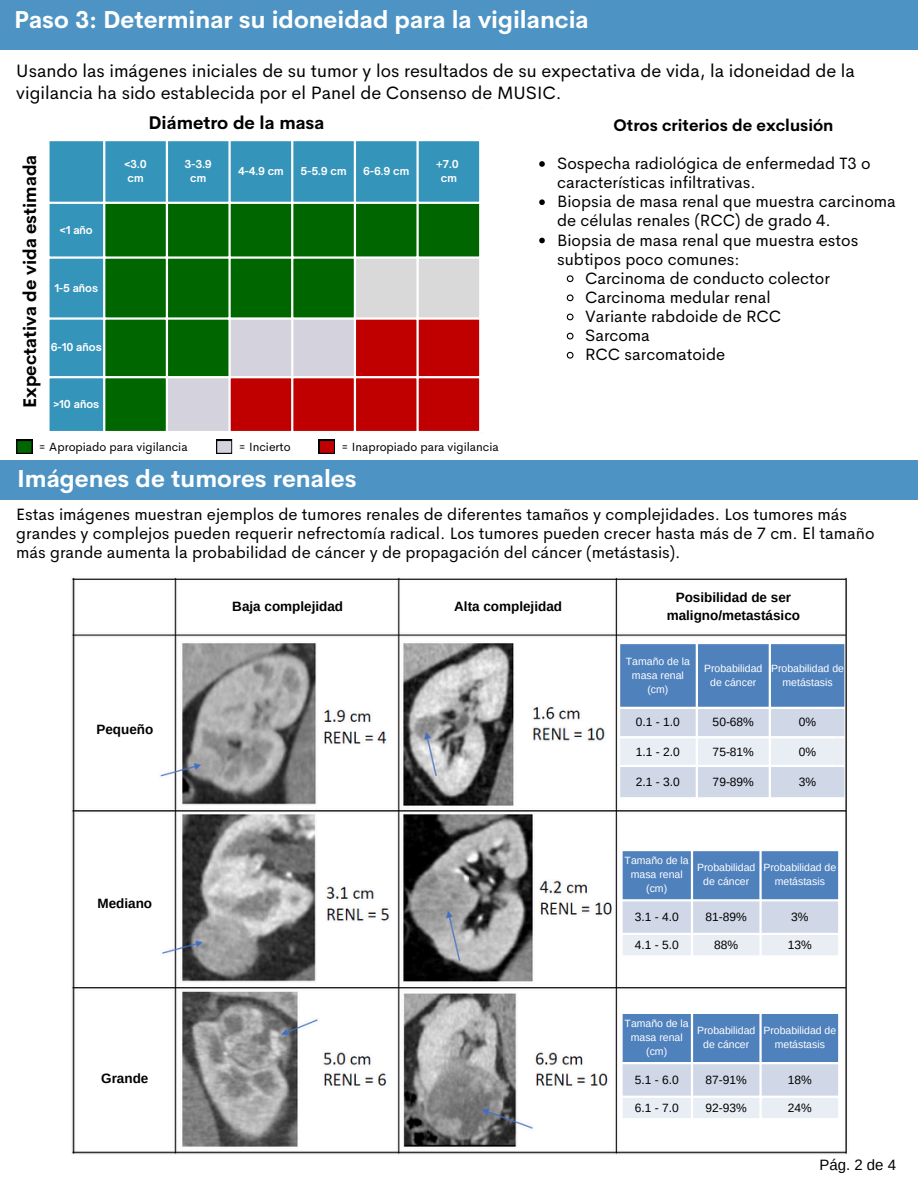
<style>
.page{position:relative;width:918px;height:1188px;background:#fff}
.page>*{position:absolute;margin:0;border:0;box-sizing:border-box;transform-origin:0 0}
.t1{font:700 24px "Cerebri Sans";color:#fff}
.t2{font:18px/21.3px "Cerebri Sans";color:#000}
.t3{font:700 18px "Cerebri Sans";color:#000}
.t4{font:16.5px/19.2px "Cerebri Sans";color:#000}
.t5{font:700 16.5px "Cerebri Sans";color:#000}
.t6{font:15px "Arimo";color:#000}
.t7{font:700 13.5px/18px "Arimo";color:#000;text-align:center}
.t8{font:12px "Arimo";color:#000}
.t9{font:12px "Cerebri Sans";color:#000}
.t10{font:10.5px/14px "Arimo";color:#fff;text-align:center}
.t11{font:700 10.5px "Open Sauce One";color:#fff}
</style>
<div class="page">
<div style="left:0;top:0;width:918px;height:50px;background:#4d94c5"></div>
<img style="left:71px;top:577px;width:776px;height:578px">
<div style="left:16px;top:440px;width:17px;height:14px;background:#000"></div>
<svg style="left:17px;top:441px;width:15px;height:12px"></svg>
<div style="left:216px;top:440px;width:16px;height:14px;background:#000"></div>
<svg style="left:217px;top:441px;width:15px;height:12px"></svg>
<div style="left:319px;top:440px;width:16px;height:14px;background:#000"></div>
<svg style="left:319px;top:441px;width:15px;height:12px"></svg>
<div style="left:50px;top:141px;width:429px;height:290px;background:#3494ba"></div>
<div style="left:105px;top:204px;width:374px;height:227px;background:#060"></div>
<svg style="left:168px;top:259px;width:311px;height:172px;background:#92644a"></svg>
<hr style="left:103px;top:141px;width:2px;height:290px;background:#fff">
<hr style="left:166px;top:141px;width:2px;height:290px;background:#fff">
<hr style="left:228px;top:141px;width:3px;height:290px;background:#fff">
<hr style="left:291px;top:141px;width:2px;height:290px;background:#fff">
<hr style="left:354px;top:141px;width:2px;height:290px;background:#fff">
<hr style="left:416px;top:141px;width:3px;height:290px;background:#fff">
<hr style="left:47px;top:202px;width:434px;height:2px;background:#fff">
<hr style="left:47px;top:256px;width:434px;height:3px;background:#fff">
<hr style="left:47px;top:317px;width:434px;height:3px;background:#fff">
<hr style="left:47px;top:376px;width:434px;height:2px;background:#fff">
<div style="left:0;top:460px;width:918px;height:39px;background:#4d94c5"></div>
<div style="left:181px;top:583px;width:210px;height:46px;background:#fff"></div>
<div style="left:401px;top:583px;width:210px;height:46px;background:#fff"></div>
<div style="left:631px;top:583px;width:205px;height:48px;background:#fff"></div>
<div style="left:79px;top:706px;width:92px;height:46px;background:#fff"></div>
<div style="left:79px;top:880px;width:92px;height:47px;background:#fff"></div>
<div style="left:79px;top:1055px;width:92px;height:47px;background:#fff"></div>
<div style="left:623px;top:644px;width:213px;height:161px;background:#fff"></div>
<svg style="left:620px;top:644px;width:224px;height:153px;background:#a2bad9"></svg>
<div style="left:623px;top:839px;width:218px;height:129px;background:#fff"></div>
<svg style="left:539px;top:161px;width:6px;height:6px"></svg>
<svg style="left:539px;top:199px;width:6px;height:6px"></svg>
<svg style="left:539px;top:238px;width:6px;height:5px"></svg>
<svg style="left:566px;top:275px;width:8px;height:8px"></svg>
<svg style="left:566px;top:294px;width:8px;height:8px"></svg>
<svg style="left:566px;top:313px;width:8px;height:8px"></svg>
<svg style="left:566px;top:332px;width:8px;height:8px"></svg>
<svg style="left:566px;top:351px;width:8px;height:8px"></svg>
<div style="left:620px;top:1014px;width:218px;height:129px;background:#fff"></div>
<svg style="left:623px;top:851px;width:215px;height:104px;background:#9bb5d7"></svg>
<svg style="left:623px;top:1014px;width:215px;height:104px;background:#9bb5d7"></svg>
<p class="t1" style="left:14px;top:4px;width:576px">Paso 3: Determinar su idoneidad para la vigilancia</p>
<p class="t2" style="left:16px;top:60px;width:840px">Usando las imágenes iniciales de su tumor y los resultados de su expectativa de vida, la idoneidad de la vigilancia ha sido establecida por el Panel de Consenso de MUSIC.</p>
<p class="t5" style="left:614px;top:114px;width:221px">Otros criterios de exclusión</p>
<p class="t4" style="left:557px;top:154px;width:315px">Sospecha radiológica de enfermedad T3 o características infiltrativas.</p>
<p class="t4" style="left:557px;top:192px;width:340px">Biopsia de masa renal que muestra carcinoma de células renales (RCC) de grado 4.</p>
<p class="t4" style="left:557px;top:230px;width:303px">Biopsia de masa renal que muestra estos subtipos poco comunes:</p>
<p class="t4" style="left:585px;top:268px;width:246px">Carcinoma de conducto colector</p>
<p class="t4" style="left:585px;top:288px;width:187px">Carcinoma medular renal</p>
<p class="t4" style="left:585px;top:307px;width:198px">Variante rabdoide de RCC</p>
<p class="t4" style="left:585px;top:326px;width:66px">Sarcoma</p>
<h4 class="t4" style="left:585px;top:345px;width:142px">RCC sarcomatoide</h4>
<p class="t3" style="left:149px;top:111px;width:177px">Diámetro de la masa</p>
<p class="t3" style="left:18px;top:408px;width:255px;rotate:-90deg">Expectativa de vida estimada</p>
<p class="t11" style="left:124px;top:158px;width:24px">&lt;3.0</p>
<p class="t11" style="left:128px;top:172px;width:18px">cm</p>
<p class="t11" style="left:436px;top:158px;width:24px">+7.0</p>
<p class="t11" style="left:441px;top:172px;width:18px">cm</p>
<p class="t11" style="left:185px;top:158px;width:29px">3-3.9</p>
<p class="t11" style="left:190px;top:172px;width:18px">cm</p>
<p class="t11" style="left:238px;top:165px;width:47px">4-4.9 cm</p>
<p class="t11" style="left:301px;top:165px;width:47px">5-5.9 cm</p>
<p class="t11" style="left:363px;top:165px;width:48px">6-6.9 cm</p>
<p class="t11" style="left:60px;top:223px;width:34px">&lt;1 año</p>
<p class="t11" style="left:54px;top:281px;width:45px">1-5 años</p>
<h2 class="t11" style="left:51px;top:341px;width:52px">6-10 años</h2>
<h2 class="t11" style="left:53px;top:398px;width:47px">&gt;10 años</h2>
<p class="t9" style="left:39px;top:439px;width:151px">= Apropiado para vigilancia</p>
<p class="t9" style="left:238px;top:439px;width:54px">= Incierto</p>
<p class="t9" style="left:341px;top:439px;width:159px">= Inapropiado para vigilancia</p>
<p class="t1" style="left:17px;top:463px;width:341px">Imágenes de tumores renales</p>
<p class="t4" style="left:16px;top:504px;width:860px">Estas imágenes muestran ejemplos de tumores renales de diferentes tamaños y complejidades. Los tumores más grandes y complejos pueden requerir nefrectomía radical. Los tumores pueden crecer hasta más de 7 cm. El tamaño más grande aumenta la probabilidad de cáncer y de propagación del cáncer (metástasis).</p>
<p class="t7" style="left:96px;top:720px;width:58px">Pequeño</p>
<p class="t7" style="left:98px;top:894px;width:56px">Mediano</p>
<p class="t7" style="left:101px;top:1069px;width:49px">Grande</p>
<p class="t7" style="left:232px;top:597px;width:112px">Baja complejidad</p>
<p class="t7" style="left:454px;top:597px;width:109px">Alta complejidad</p>
<p class="t7" style="left:667px;top:588px;width:135px">Posibilidad de ser maligno/metastásico</p>
<p class="t10" style="left:626px;top:655px;width:66px">Tamaño de la masa renal (cm)</p>
<p class="t10" style="left:704px;top:662px;width:60px">Probabilidad de cáncer</p>
<p class="t10" style="left:771px;top:662px;width:74px">Probabilidad de metástasis</p>
<p class="t8" style="left:636px;top:716px;width:45px">0.1 - 1.0</p>
<p class="t8" style="left:713px;top:716px;width:43px">50-68%</p>
<h1 class="t8" style="left:799px;top:716px;width:19px">0%</h1>
<h3 class="t8" style="left:636px;top:745px;width:45px">1.1 - 2.0</h3>
<p class="t8" style="left:713px;top:745px;width:43px">75-81%</p>
<h4 class="t8" style="left:799px;top:745px;width:19px">0%</h4>
<h4 class="t8" style="left:636px;top:775px;width:45px">2.1 - 3.0</h4>
<h4 class="t8" style="left:713px;top:775px;width:43px">79-89%</h4>
<h4 class="t8" style="left:799px;top:775px;width:19px">3%</h4>
<p class="t10" style="left:625px;top:854px;width:66px">Tamaño de la masa renal (cm)</p>
<p class="t10" style="left:697px;top:861px;width:60px">Probabilidad de cáncer</p>
<p class="t10" style="left:763px;top:861px;width:74px">Probabilidad de metástasis</p>
<p class="t8" style="left:635px;top:910px;width:45px">3.1 - 4.0</p>
<p class="t8" style="left:706px;top:910px;width:43px">81-89%</p>
<p class="t8" style="left:791px;top:910px;width:19px">3%</p>
<p class="t8" style="left:635px;top:938px;width:45px">4.1 - 5.0</p>
<h4 class="t8" style="left:714px;top:938px;width:26px">88%</h4>
<p class="t8" style="left:788px;top:938px;width:26px">13%</p>
<p class="t10" style="left:625px;top:1016px;width:66px">Tamaño de la masa renal (cm)</p>
<p class="t10" style="left:697px;top:1023px;width:60px">Probabilidad de cáncer</p>
<p class="t10" style="left:763px;top:1023px;width:74px">Probabilidad de metástasis</p>
<p class="t8" style="left:635px;top:1073px;width:45px">5.1 - 6.0</p>
<p class="t8" style="left:706px;top:1073px;width:43px">87-91%</p>
<p class="t8" style="left:788px;top:1073px;width:26px">18%</p>
<p class="t8" style="left:635px;top:1101px;width:45px">6.1 - 7.0</p>
<p class="t8" style="left:706px;top:1101px;width:43px">92-93%</p>
<h5 class="t8" style="left:788px;top:1101px;width:26px">24%</h5>
<p class="t6" style="left:819px;top:1157px;width:78px">Pág. 2 de 4</p>
</div>
